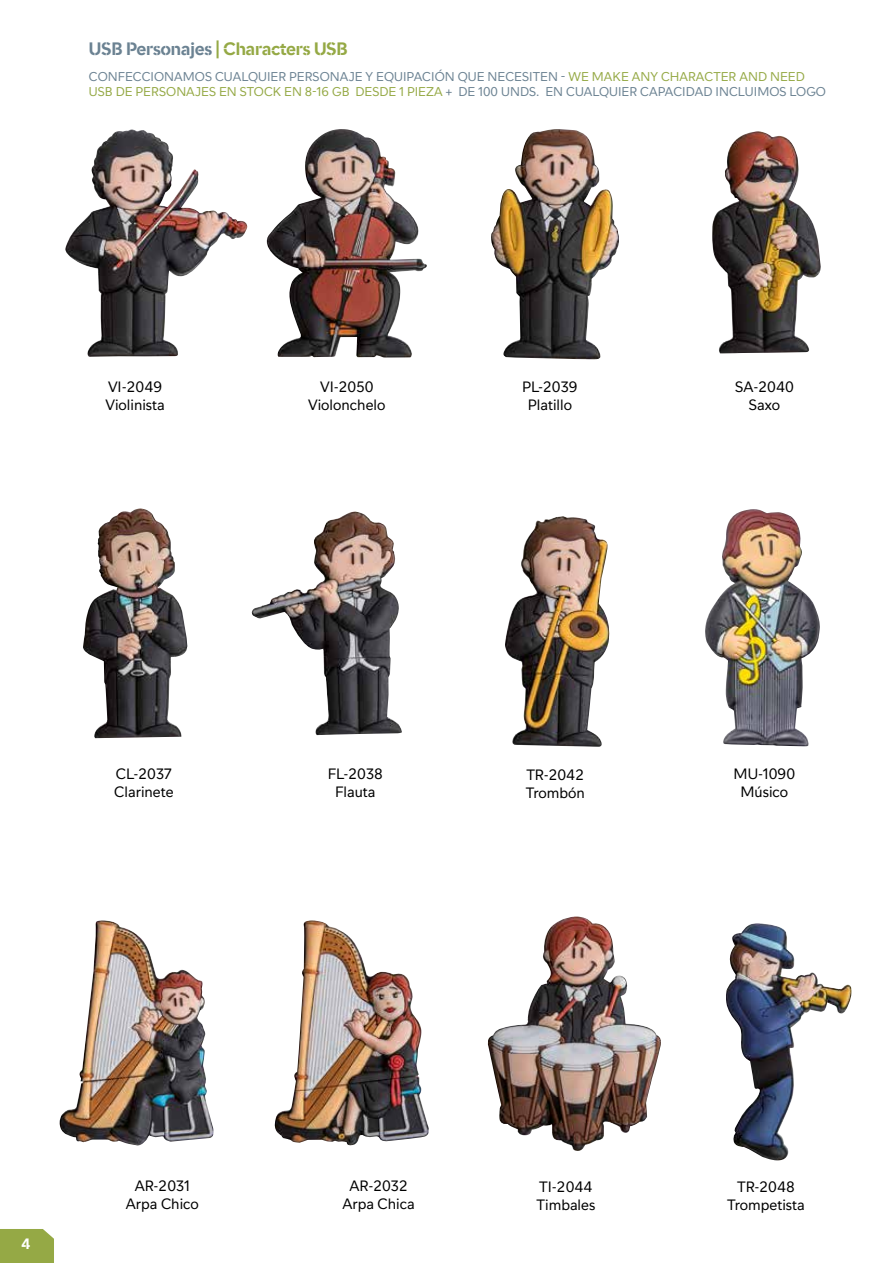
<style>
.page{position:relative;width:893px;height:1263px;background:#fff}
.page>*{position:absolute;margin:0;border:0;box-sizing:border-box;transform-origin:0 0}
.t1{font:18px "Travel Stencil";color:#95a945}
.t2{font:15px/18px "Travel";color:#000;text-align:center}
.t3{font:15px "Travel Stencil";color:#fff}
.t4{font:12.75px/15.3px "Travel";letter-spacing:.005em;color:#6b8292}
.s1{color:#6b8292}
.s2{color:#95a945}
</style>
<div class="page">
<div style="left:0;top:1229px;width:54px;height:34px;background:#95a945"></div>
<img style="left:65px;top:129px;width:182px;height:228px">
<img style="left:267px;top:129px;width:160px;height:229px">
<img style="left:491px;top:129px;width:128px;height:230px">
<img style="left:712px;top:131px;width:109px;height:222px">
<img style="left:252px;top:512px;width:150px;height:223px">
<img style="left:83px;top:508px;width:104px;height:230px">
<img style="left:505px;top:516px;width:104px;height:231px">
<img style="left:705px;top:509px;width:115px;height:237px">
<img style="left:275px;top:920px;width:154px;height:225px">
<img style="left:60px;top:920px;width:154px;height:225px">
<img style="left:488px;top:916px;width:173px;height:235px">
<img style="left:726px;top:923px;width:126px;height:237px">
<p class="t1" style="left:89px;top:37px;width:260px"><span class="s1">USB Personajes</span> | Characters USB</p>
<p class="t4" style="left:89px;top:69px;width:739px">CONFECCIONAMOS CUALQUIER PERSONAJE Y EQUIPACIÓN QUE NECESITEN - <span class="s2">WE MAKE ANY CHARACTER AND NEED<br>USB DE PERSONAJES EN STOCK EN 8-16 GB DESDE 1 PIEZA</span> + DE 100 UNDS. EN CUALQUIER CAPACIDAD INCLUIMOS LOGO</p>
<p class="t2" style="left:105px;top:378px;width:61px;text-align:left">VI-2049<br>Violinista</p>
<p class="t2" style="left:308px;top:378px;width:79px">VI-2050<br>Violonchelo</p>
<p class="t2" style="left:522px;top:378px;width:57px">PL-2039<br>Platillo</p>
<p class="t2" style="left:735px;top:378px;width:60px">SA-2040<br>Saxo</p>
<p class="t2" style="left:114px;top:765px;width:61px;text-align:left">CL-2037<br>Clarinete</p>
<p class="t2" style="left:328px;top:765px;width:57px">FL-2038<br>Flauta</p>
<p class="t2" style="left:526px;top:766px;width:61px;text-align:left">TR-2042<br>Trombón</p>
<p class="t2" style="left:734px;top:764px;width:63px">MU-1090<br>Músico</p>
<p class="t3" style="left:22px;top:1234px;width:10px">4</p>
<p class="t2" style="left:126px;top:1177px;width:75px">AR-2031<br>Arpa Chico</p>
<p class="t2" style="left:342px;top:1177px;width:74px">AR-2032<br>Arpa Chica</p>
<p class="t2" style="left:537px;top:1178px;width:60px;text-align:left">TI-2044<br>Timbales</p>
<p class="t2" style="left:727px;top:1178px;width:79px">TR-2048<br>Trompetista</p>
</div>
